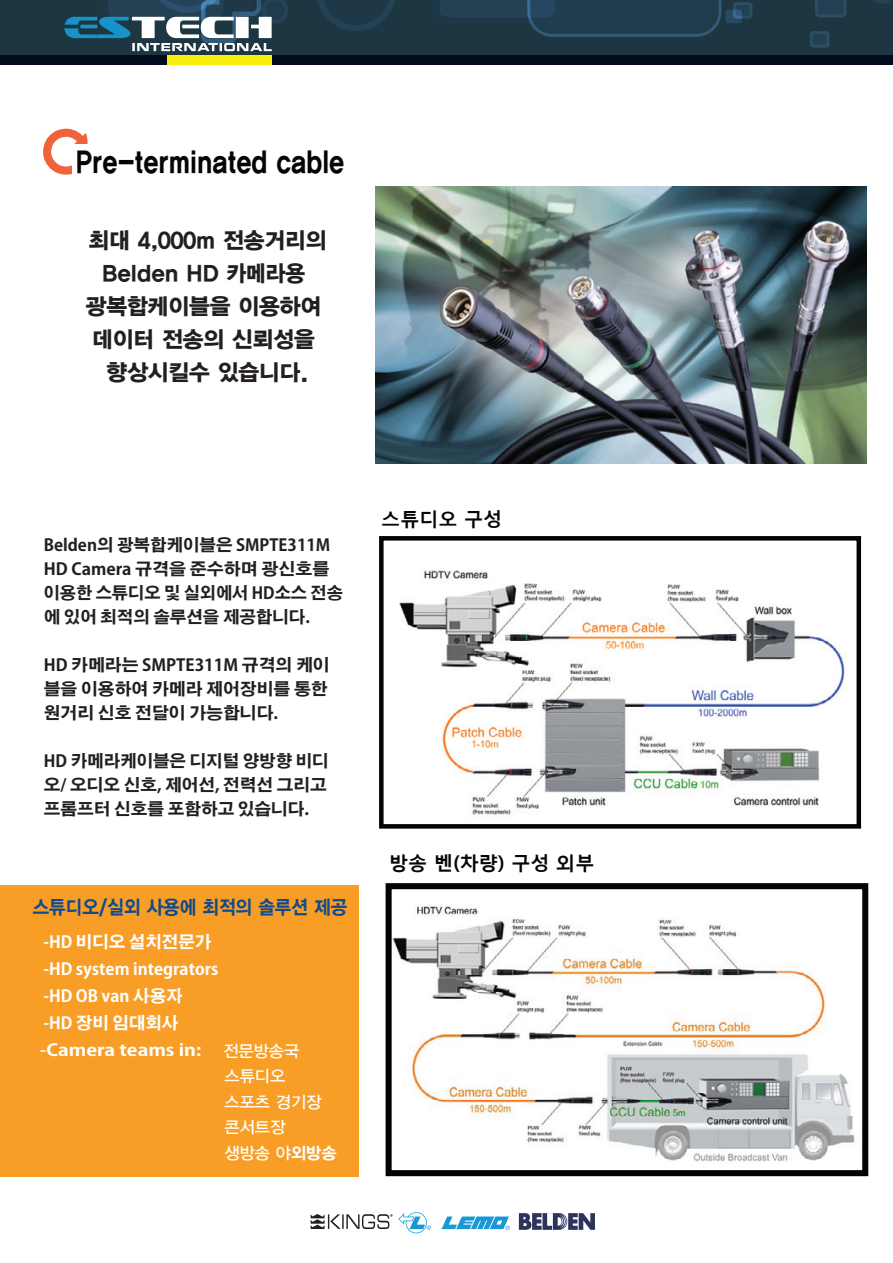
<style>
.page{position:relative;width:893px;height:1263px;background:#fff}
.page>*{position:absolute;margin:0;border:0;box-sizing:border-box;transform-origin:0 0}
.t1{font:30.6px "YDIYGO360";color:#050504;scale:.82 1}
.t2{font:22.5px/33px "YDIYGO360";color:#231f20;text-align:center}
.t3{font:19.5px "YDIYGO350";color:#114b8d;scale:.92 1}
.t4{font:700 19.05px "Malgun Gothic";color:#050504}
.t5{font:700 16.5px/24px "Adobe Gothic Std";color:#231f20}
.t6{font:700 16.5px/27px "Adobe Gothic Std";color:#fff}
.t7{font:16.5px/25.5px "YDIYGO330";color:#fff}
.s1{font-family:"YDIYGO350"}
</style>
<div class="page">
<div style="left:0;top:0;width:893px;height:57px;background:#1e3641"></div>
<div style="left:725px;top:10px;width:17px;height:13px;background:#294a61;border-radius:2px"></div>
<svg style="left:734px;top:4px;width:17px;height:13px"></svg>
<div style="left:733px;top:2px;width:19px;height:17px;border:3px solid #999aa7;border-radius:2px"></div>
<div style="left:811px;top:33px;width:17px;height:13px;background:#234052;border-radius:2px"></div>
<div style="left:810px;top:31px;width:19px;height:17px;border:3px solid #999aa7;border-radius:2px"></div>
<svg style="left:815px;top:0;width:31px;height:18px"></svg>
<svg style="left:440px;top:0;width:281px;height:37px"></svg>
<svg style="left:318px;top:0;width:77px;height:31px"></svg>
<svg style="left:873px;top:0;width:18px;height:4px"></svg>
<div style="left:0;top:55px;width:893px;height:10px;background:#030c1d"></div>
<img style="left:375px;top:186px;width:491px;height:277px">
<img style="left:399px;top:570px;width:446px;height:245px">
<div style="left:379px;top:536px;width:482px;height:293px;border:4px solid #040503"></div>
<img style="left:393px;top:906px;width:462px;height:256px">
<div style="left:386px;top:883px;width:482px;height:293px;border:6px solid #040503"></div>
<div style="left:167px;top:55px;width:105px;height:9px;background:#f9ec0f"></div>
<svg style="left:64px;top:0;width:224px;height:51px"></svg>
<div style="left:0;top:885px;width:359px;height:291px;background:#f89e26"></div>
<svg style="left:519px;top:1213px;width:76px;height:17px"></svg>
<svg style="left:441px;top:1216px;width:69px;height:14px"></svg>
<svg style="left:311px;top:1212px;width:120px;height:21px"></svg>
<svg style="left:43px;top:129px;width:45px;height:46px"></svg>
<div style="left:72px;top:144px;width:79px;height:32px;background:#fff"></div>
<p class="t1" style="left:76px;top:143px;width:329px">Pre-terminated cable</p>
<p class="t2" style="left:86px;top:224px;width:242px">최대 4,000m 전송거리의<br>Belden HD 카메라용 광복합케이블을 이용하여 데이터 전송의 신뢰성을 향상시킬수 있습니다.</p>
<p class="t5" style="left:44px;top:533px;width:301px">Belden의 광복합케이블은 SMPTE311M<br>HD Camera 규격을 준수하며 광신호를 이용한 스튜디오 및 실외에서 HD소스 전송 에 있어 최적의 솔루션을 제공합니다.</p>
<p class="t5" style="left:44px;top:653px;width:287px">HD 카메라는 SMPTE311M 규격의 케이 블을 이용하여 카메라 제어장비를 통한 원거리 신호 전달이 가능합니다.</p>
<p class="t5" style="left:44px;top:749px;width:286px;text-align:justify">HD 카메라케이블은 디지털 양방향 비디 오/ 오디오 신호, 제어선, 전력선 그리고 프롬프터 신호를 포함하고 있습니다.</p>
<p class="t3" style="left:33px;top:897px;width:343px">스튜디오/실외 사용에 최적의 솔루션 제공</p>
<p class="t6" style="left:40px;top:928px;width:180px">-HD 비디오 설치전문가 -HD system integrators -HD OB van 사용자<br>-HD 장비 임대회사 -Camera teams in:</p>
<p class="t7" style="left:223px;top:1038px;width:115px">전문방송국 스튜디오<br>스포츠 경기장 콘서트장<br>생방송 야<span class="s1">외방송</span></p>
<p class="t4" style="left:381px;top:507px;width:123px">스튜디오 구성</p>
<p class="t4" style="left:389px;top:851px;width:207px">방송 벤(차량) 구성 외부</p>
</div>
